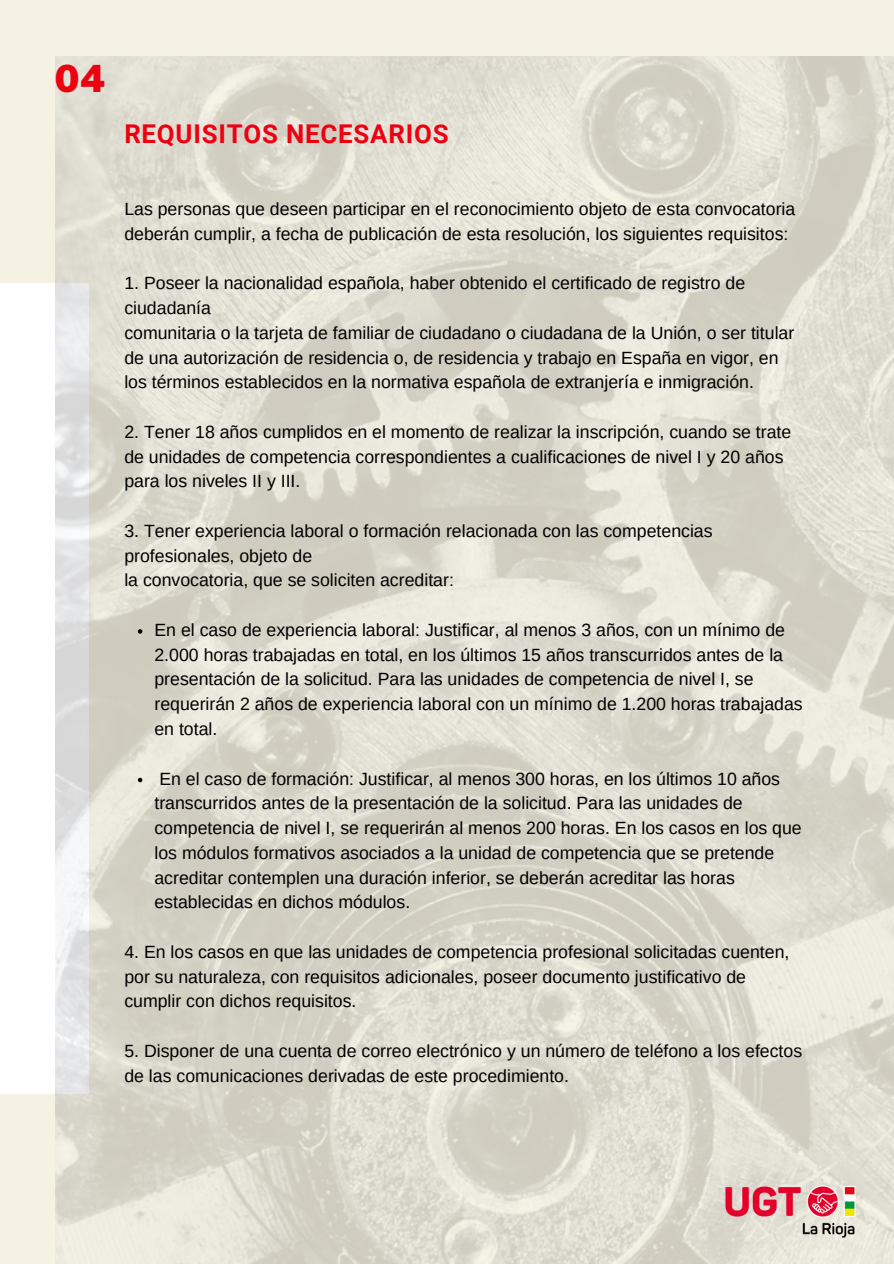
<style>
.page{position:relative;width:894px;height:1264px;background:#fff}
.page>*{position:absolute;margin:0;border:0;box-sizing:border-box;transform-origin:0 0}
.t1{font:900 37.5px "Public Sans";color:#ef0011}
.t2{font:700 25.8px "Roboto";letter-spacing:.03em;color:#ef0011}
.t3{font:17.7px/24.8px "Arimo";color:#000}
</style>
<div class="page">
<div style="left:0;top:0;width:893px;height:1263px;background:#f6f2e3"></div>
<div style="left:0;top:283px;width:89px;height:810px;background:#fff"></div>
<img style="left:56px;top:56px;width:837px;height:1207px">
<svg style="left:138px;top:629px;width:4px;height:4px"></svg>
<svg style="left:138px;top:777px;width:4px;height:5px"></svg>
<img style="left:677px;top:1159px;width:216px;height:103px">
<p class="t1" style="left:54px;top:56px;width:52px">04</p>
<p class="t2" style="left:124px;top:119px;width:325px">REQUISITOS NECESARIOS</p>
<p class="t3" style="left:124px;top:196px;width:672px">Las personas que deseen participar en el reconocimiento objeto de esta convocatoria deberán cumplir, a fecha de publicación de esta resolución, los siguientes requisitos:</p>
<p class="t3" style="left:124px;top:271px;width:622px">1. Poseer la nacionalidad española, haber obtenido el certificado de registro de ciudadanía</p>
<h1 class="t3" style="left:124px;top:320px;width:671px">comunitaria o la tarjeta de familiar de ciudadano o ciudadana de la Unión, o ser titular de una autorización de residencia o, de residencia y trabajo en España en vigor, en los términos establecidos en la normativa española de extranjería e inmigración.</h1>
<p class="t3" style="left:124px;top:419px;width:668px">2. Tener 18 años cumplidos en el momento de realizar la inscripción, cuando se trate de unidades de competencia correspondientes a cualificaciones de nivel I y 20 años para los niveles II y III.</p>
<p class="t3" style="left:124px;top:518px;width:589px">3. Tener experiencia laboral o formación relacionada con las competencias profesionales, objeto de</p>
<p class="t3" style="left:124px;top:568px;width:331px">la convocatoria, que se soliciten acreditar:</p>
<p class="t3" style="left:154px;top:617px;width:649px">En el caso de experiencia laboral: Justificar, al menos 3 años, con un mínimo de 2.000 horas trabajadas en total, en los últimos 15 años transcurridos antes de la presentación de la solicitud. Para las unidades de competencia de nivel I, se requerirán 2 años de experiencia laboral con un mínimo de 1.200 horas trabajadas en total.</p>
<p class="t3" style="left:154px;top:766px;width:648px">En el caso de formación: Justificar, al menos 300 horas, en los últimos 10 años transcurridos antes de la presentación de la solicitud. Para las unidades de competencia de nivel I, se requerirán al menos 200 horas. En los casos en los que los módulos formativos asociados a la unidad de competencia que se pretende acreditar contemplen una duración inferior, se deberán acreditar las horas establecidas en dichos módulos.</p>
<p class="t3" style="left:124px;top:939px;width:666px">4. En los casos en que las unidades de competencia profesional solicitadas cuenten, por su naturaleza, con requisitos adicionales, poseer documento justificativo de cumplir con dichos requisitos.</p>
<p class="t3" style="left:124px;top:1038px;width:679px">5. Disponer de una cuenta de correo electrónico y un número de teléfono a los efectos de las comunicaciones derivadas de este procedimiento.</p>
</div>
